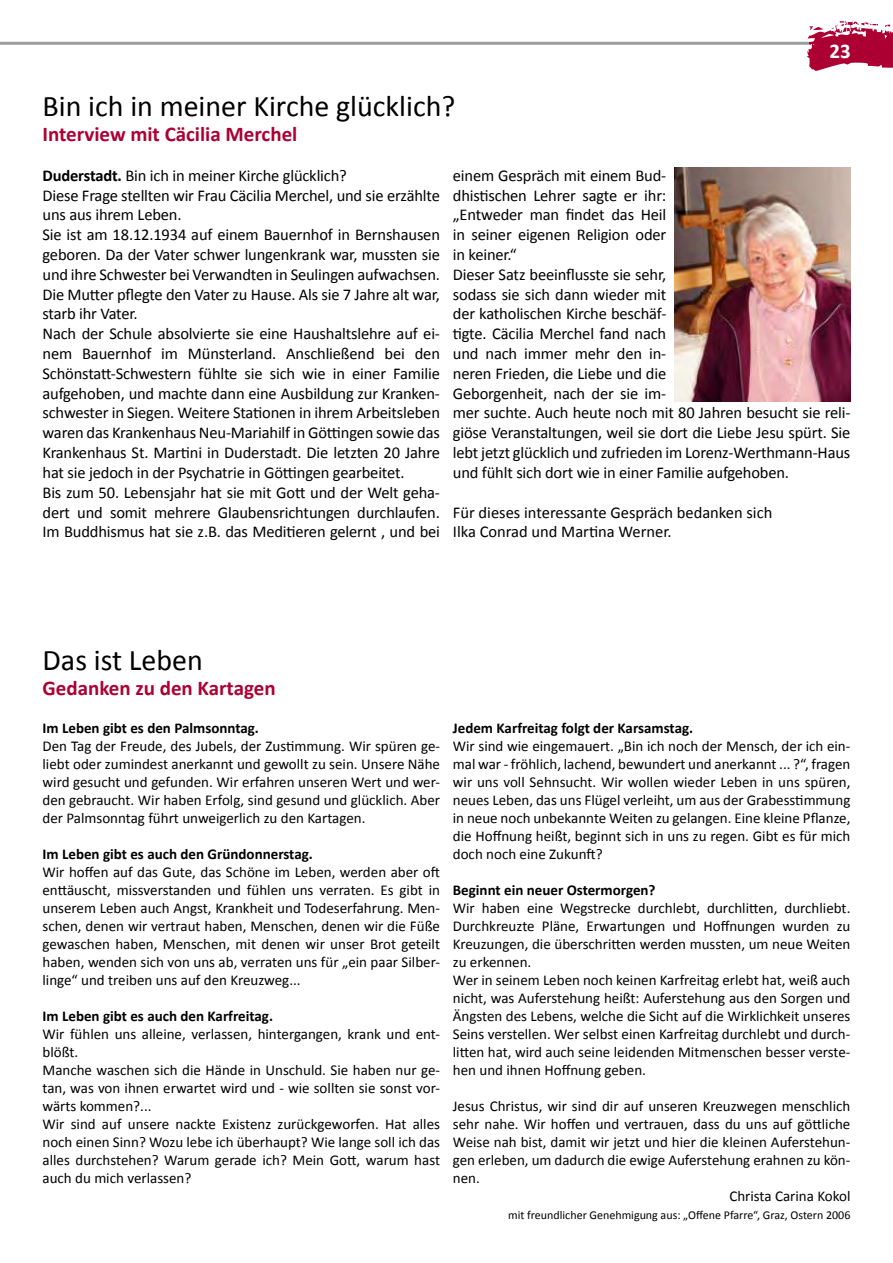
<style>
.page{position:relative;width:893px;height:1263px;background:#fff}
.page>*{position:absolute;margin:0;border:0;box-sizing:border-box;transform-origin:0 0}
.t1{font:30px "Calibri";color:#000}
.t2{font:700 21px "Calibri";color:#ac0033}
.t3{font:700 21px "Calibri";color:#fff}
.t4{font:16.5px/19.8px "Calibri";letter-spacing:-.01em;color:#000}
.t5{font:15px/18px "Calibri";color:#000;text-align:justify}
.t6{font:700 15px "Calibri";color:#000}
.t7{font:12px "Calibri";color:#000}
.s1{font-weight:700}
</style>
<div class="page">
<svg style="left:806px;top:21px;width:87px;height:50px"></svg>
<hr style="left:0;top:42px;width:809px;height:3px;background:#9c9c9d">
<img style="left:675px;top:168px;width:176px;height:233px">
<h2 class="t3" style="left:829px;top:38px;width:23px">23</h2>
<h1 class="t1" style="left:43px;top:87px;width:414px">Bin ich in meiner Kirche glücklich?</h1>
<h2 class="t2" style="left:43px;top:121px;width:256px">Interview mit Cäcilia Merchel</h2>
<p class="t4" style="left:43px;top:166px;width:399px"><span class="s1">Duderstadt.</span> Bin ich in meiner Kirche glücklich?<br>Diese Frage stellten wir Frau Cäcilia Merchel, und sie erzählte uns aus ihrem Leben.<br>Sie ist am 18.12.1934 auf einem Bauernhof in Bernshausen geboren. Da der Vater schwer lungenkrank war, mussten sie und ihre Schwester bei Verwandten in Seulingen aufwachsen.<br>Die Mutter pflegte den Vater zu Hause. Als sie 7 Jahre alt war, starb ihr Vater.<br>Nach der Schule absolvierte sie eine Haushaltslehre auf ei&shy;nem Bauernhof im Münsterland. Anschließend bei den Schönstatt-Schwestern fühlte sie sich wie in einer Familie aufgehoben, und machte dann eine Ausbildung zur Kranken&shy;schwester in Siegen. Weitere Stationen in ihrem Arbeitsleben waren das Krankenhaus Neu-Mariahilf in Göttingen sowie das Krankenhaus St. Martini in Duderstadt. Die letzten 20 Jahre hat sie jedoch in der Psychatrie in Göttingen gearbeitet.<br>Bis zum 50. Lebensjahr hat sie mit Gott und der Welt geha&shy;dert und somit mehrere Glaubensrichtungen durchlaufen.<br>Im Buddhismus hat sie z.B. das Meditieren gelernt , und bei</p>
<p class="t4" style="left:453px;top:166px;width:399px">einem Gespräch mit einem Bud-<br>dhistischen Lehrer sagte er ihr:<br>„Entweder man findet das Heil<br>in seiner eigenen Religion oder<br>in keiner.“<br>Dieser Satz beeinflusste sie sehr,<br>sodass sie sich dann wieder mit<br>der katholischen Kirche beschäf-<br>tigte. Cäcilia Merchel fand nach<br>und nach immer mehr den in-<br>neren Frieden, die Liebe und die<br>Geborgenheit, nach der sie im-<br>mer suchte. Auch heute noch mit 80 Jahren besucht sie reli&shy;giöse Veranstaltungen, weil sie dort die Liebe Jesu spürt. Sie lebt jetzt glücklich und zufrieden im Lorenz-Werthmann-Haus und fühlt sich dort wie in einer Familie aufgehoben.</p>
<p class="t4" style="left:453px;top:502px;width:321px">Für dieses interessante Gespräch bedanken sich<br>Ilka Conrad und Martina Werner.</p>
<h1 class="t1" style="left:43px;top:641px;width:162px">Das ist Leben</h1>
<h2 class="t2" style="left:43px;top:675px;width:235px">Gedanken zu den Kartagen</h2>
<p class="t6" style="left:43px;top:718px;width:218px">Im Leben gibt es den Palmsonntag.</p>
<p class="t5" style="left:43px;top:737px;width:399px">Den Tag der Freude, des Jubels, der Zustimmung. Wir spüren ge&shy;liebt oder zumindest anerkannt und gewollt zu sein. Unsere Nähe wird gesucht und gefunden. Wir erfahren unseren Wert und wer&shy;den gebraucht. Wir haben Erfolg, sind gesund und glücklich. Aber der Palmsonntag führt unweigerlich zu den Kartagen.</p>
<p class="t6" style="left:43px;top:844px;width:272px">Im Leben gibt es auch den Gründonnerstag.</p>
<p class="t5" style="left:43px;top:863px;width:399px">Wir hoffen auf das Gute, das Schöne im Leben, werden aber oft enttäuscht, missverstanden und fühlen uns verraten. Es gibt in unserem Leben auch Angst, Krankheit und Todeserfahrung. Men&shy;schen, denen wir vertraut haben, Menschen, denen wir die Füße gewaschen haben, Menschen, mit denen wir unser Brot geteilt haben, wenden sich von uns ab, verraten uns für „ein paar Silber&shy;linge“ und treiben uns auf den Kreuzweg...</p>
<p class="t6" style="left:43px;top:1006px;width:232px">Im Leben gibt es auch den Karfreitag.</p>
<p class="t5" style="left:43px;top:1025px;width:399px;text-align:left">Wir fühlen uns alleine, verlassen, hintergangen, krank und ent&shy;blößt.<br>Manche waschen sich die Hände in Unschuld. Sie haben nur ge&shy;tan, was von ihnen erwartet wird und - wie sollten sie sonst vor&shy;wärts kommen?...<br>Wir sind auf unsere nackte Existenz zurückgeworfen. Hat alles noch einen Sinn? Wozu lebe ich überhaupt? Wie lange soll ich das alles durchstehen? Warum gerade ich? Mein Gott, warum hast auch du mich verlassen?</p>
<p class="t6" style="left:453px;top:718px;width:242px">Jedem Karfreitag folgt der Karsamstag.</p>
<p class="t5" style="left:453px;top:737px;width:399px">Wir sind wie eingemauert. „Bin ich noch der Mensch, der ich ein&shy;mal war - fröhlich, lachend, bewundert und anerkannt ... ?“, fragen wir uns voll Sehnsucht. Wir wollen wieder Leben in uns spüren, neues Leben, das uns Flügel verleiht, um aus der Grabesstimmung in neue noch unbekannte Weiten zu gelangen. Eine kleine Pflanze, die Hoffnung heißt, beginnt sich in uns zu regen. Gibt es für mich doch noch eine Zukunft?</p>
<p class="t6" style="left:453px;top:880px;width:204px">Beginnt ein neuer Ostermorgen?</p>
<p class="t5" style="left:453px;top:899px;width:399px;text-align:left">Wir haben eine Wegstrecke durchlebt, durchlitten, durchliebt.<br>Durchkreuzte Pläne, Erwartungen und Hoffnungen wurden zu Kreuzungen, die überschritten werden mussten, um neue Weiten zu erkennen.<br>Wer in seinem Leben noch keinen Karfreitag erlebt hat, weiß auch nicht, was Auferstehung heißt: Auferstehung aus den Sorgen und Ängsten des Lebens, welche die Sicht auf die Wirklichkeit unseres Seins verstellen. Wer selbst einen Karfreitag durchlebt und durch&shy;litten hat, wird auch seine leidenden Mitmenschen besser verste&shy;hen und ihnen Hoffnung geben.</p>
<p class="t5" style="left:453px;top:1097px;width:399px">Jesus Christus, wir sind dir auf unseren Kreuzwegen menschlich</p>
<p class="t5" style="left:453px;top:1115px;width:399px">sehr nahe. Wir hoffen und vertrauen, dass du uns auf göttliche</p>
<p class="t5" style="left:453px;top:1133px;width:399px">Weise nah bist, damit wir jetzt und hier die kleinen Auferstehun-</p>
<p class="t5" style="left:453px;top:1151px;width:399px">gen erleben, um dadurch die ewige Auferstehung erahnen zu kön-</p>
<p class="t5" style="left:453px;top:1169px;width:29px">nen.</p>
<p class="t5" style="left:729px;top:1187px;width:123px">Christa Carina Kokol</p>
<p class="t7" style="left:508px;top:1207px;width:344px">mit freundlicher Genehmigung aus: „Offene Pfarre“, Graz, Ostern 2006</p>
</div>
